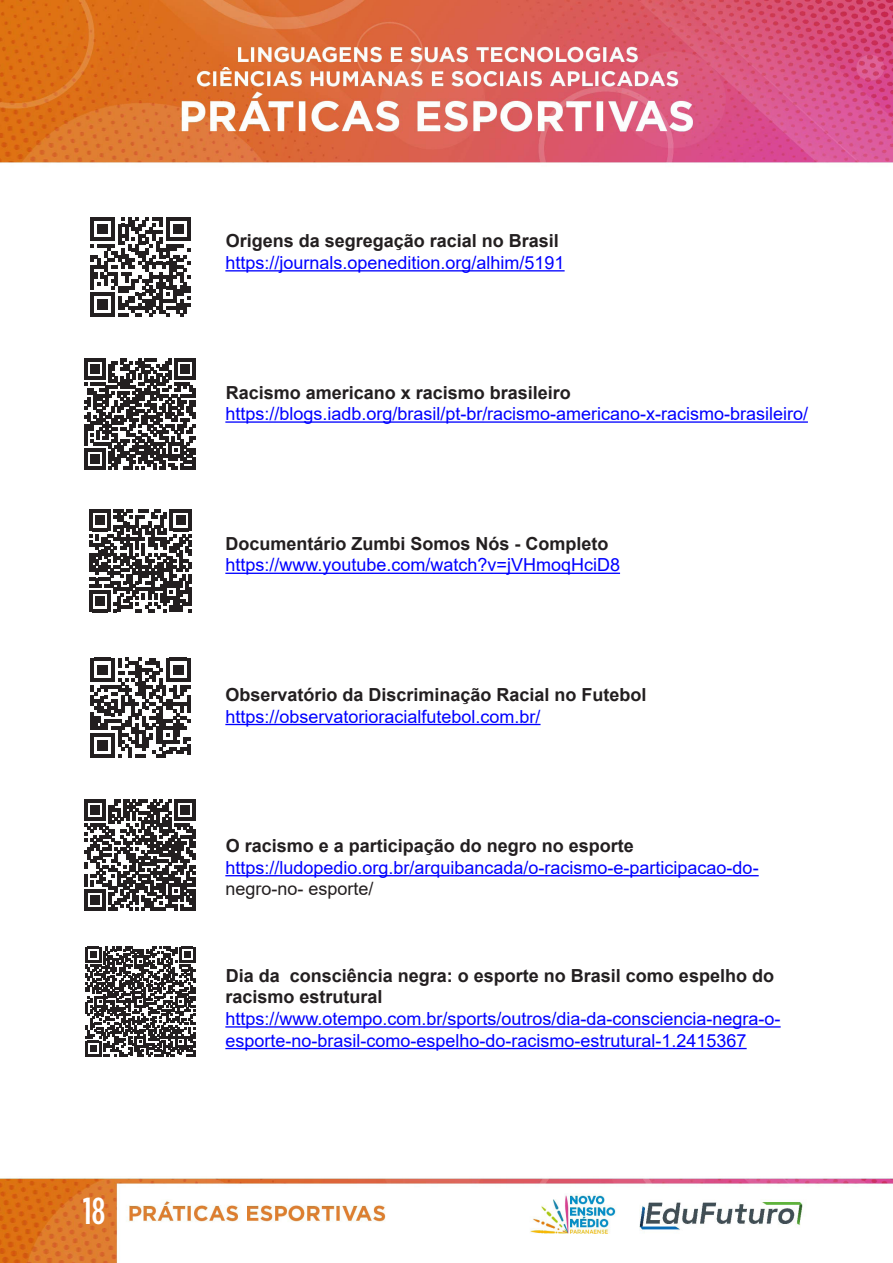
<style>
.page{position:relative;width:893px;height:1263px;background:#fff}
.page>*{position:absolute;margin:0;border:0;box-sizing:border-box;transform-origin:0 0}
.t1{font:500 37.5px "Gotham Condensed";color:#fff}
.t2{font:18px/21.6px "Arial";color:#00f}
.t3{font:700 18px/21.6px "Arial";color:#231f20}
.s1{color:#231f20}
</style>
<div class="page">
<img style="left:0;top:0;width:893px;height:1263px">
<hr style="left:225px;top:270px;width:340px;height:1px;background:#00f">
<hr style="left:225px;top:421px;width:583px;height:2px;background:#00f">
<hr style="left:225px;top:573px;width:395px;height:1px;background:#00f">
<hr style="left:225px;top:724px;width:316px;height:1px;background:#00f">
<hr style="left:225px;top:875px;width:534px;height:1px;background:#00f">
<hr style="left:225px;top:1026px;width:556px;height:1px;background:#00f">
<hr style="left:225px;top:1048px;width:522px;height:1px;background:#00f">
<svg style="left:90px;top:217px;width:100px;height:100px"></svg>
<svg style="left:85px;top:358px;width:111px;height:111px"></svg>
<svg style="left:89px;top:509px;width:103px;height:103px"></svg>
<svg style="left:90px;top:658px;width:100px;height:100px"></svg>
<svg style="left:85px;top:799px;width:111px;height:111px"></svg>
<hr style="left:193px;top:889px;width:3px;height:21px;background:#231f20">
<svg style="left:85px;top:947px;width:110px;height:109px"></svg>
<h1 class="t1" style="left:83px;top:1190px;width:24px">18</h1>
<p class="t3" style="left:226px;top:230px;width:335px">Origens da segregação racial no Brasil</p>
<p class="t2" style="left:225px;top:252px;width:341px">https://journals.openedition.org/alhim/5191</p>
<p class="t3" style="left:226px;top:382px;width:347px">Racismo americano x racismo brasileiro</p>
<p class="t2" style="left:225px;top:403px;width:584px">https://blogs.iadb.org/brasil/pt-br/racismo-americano-x-racismo-brasileiro/</p>
<p class="t3" style="left:225px;top:533px;width:385px">Documentário Zumbi Somos Nós - Completo</p>
<p class="t2" style="left:225px;top:554px;width:396px">https://www.youtube.com/watch?v=jVHmoqHciD8</p>
<p class="t3" style="left:225px;top:684px;width:423px">Observatório da Discriminação Racial no Futebol</p>
<p class="t2" style="left:225px;top:705px;width:317px">https://observatorioracialfutebol.com.br/</p>
<p class="t3" style="left:226px;top:835px;width:410px">O racismo e a participação do negro no esporte</p>
<p class="t2" style="left:225px;top:856px;width:535px">https://ludopedio.org.br/arquibancada/o-racismo-e-participacao-do&shy;<span class="s1">negro-no- esporte/</span></p>
<p class="t3" style="left:225px;top:965px;width:550px">Dia da consciência negra: o esporte no Brasil como espelho do racismo estrutural</p>
<p class="t2" style="left:225px;top:1008px;width:557px">https://www.otempo.com.br/sports/outros/dia-da-consciencia-negra-o&shy;esporte-no-brasil-como-espelho-do-racismo-estrutural-1.2415367</p>
</div>
